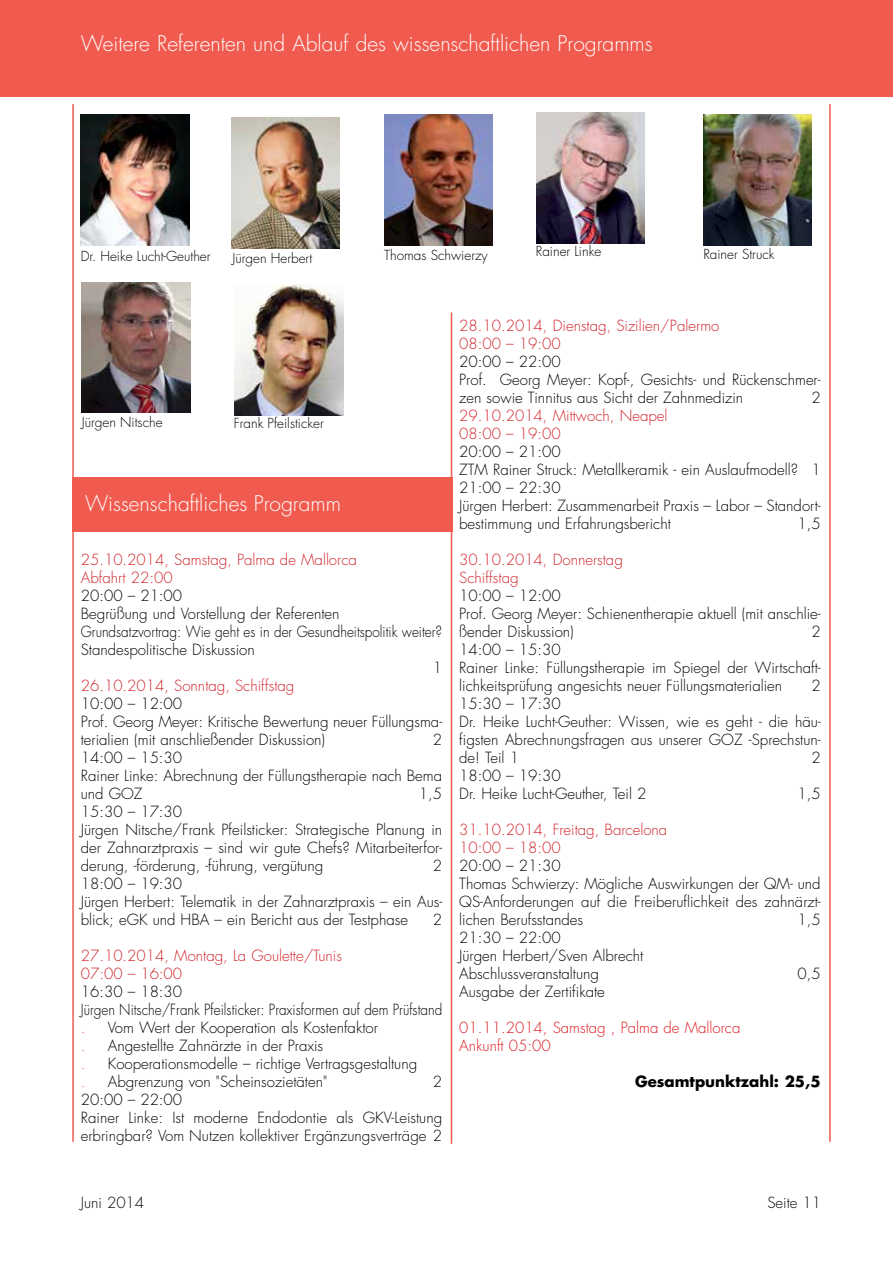
<style>
.page{position:relative;width:893px;height:1263px;background:#fff}
.page>*{position:absolute;margin:0;border:0;box-sizing:border-box;transform-origin:0 0}
.t1{font:300 21px "Futura Std";color:#fff}
.t2{font:300 15px/18px "Futura Std";color:#000}
.t3{font:300 15px/18px "Futura Std";color:#d2232a}
.t4{font:300 15px "Futura Std";color:#000;scale:.9 1}
.t5{font:300 15px/18px "Futura Std";color:#dd1a21}
.t6{font:700 15px "Futura Std";color:#000}
.t7{font:300 15px "Futura Std";color:#f15b4f}
.t8{font:300 13.5px "Futura Std";color:#000}
</style>
<div class="page">
<hr style="left:829px;top:104px;width:2px;height:1038px;background:#f15b4f">
<div style="left:0;top:0;width:893px;height:97px;background:#f15b4f"></div>
<img style="left:81px;top:115px;width:108px;height:130px">
<img style="left:82px;top:282px;width:108px;height:131px">
<img style="left:384px;top:115px;width:108px;height:130px">
<img style="left:704px;top:115px;width:108px;height:130px">
<img style="left:235px;top:285px;width:108px;height:131px">
<img style="left:536px;top:112px;width:108px;height:131px">
<div style="left:72px;top:477px;width:381px;height:54px;background:#f15b4f"></div>
<img style="left:232px;top:118px;width:108px;height:130px">
<hr style="left:451px;top:313px;width:1px;height:831px;background:#f15b4f">
<hr style="left:72px;top:104px;width:2px;height:1038px;background:#f15b4f">
<h1 class="t1" style="left:81px;top:30px;width:573px">Weitere Referenten und Ablauf des wissenschaftlichen Programms</h1>
<p class="t8" style="left:81px;top:247px;width:131px">Dr. Heike Lucht-Geuther</p>
<p class="t8" style="left:232px;top:250px;width:81px">Jürgen Herbert</p>
<p class="t8" style="left:82px;top:414px;width:82px">Jürgen Nitsche</p>
<p class="t8" style="left:234px;top:415px;width:92px">Frank Pfeilsticker</p>
<h1 class="t1" style="left:85px;top:490px;width:257px">Wissenschaftliches Programm</h1>
<p class="t8" style="left:536px;top:243px;width:67px">Rainer Linke</p>
<p class="t8" style="left:384px;top:247px;width:105px">Thomas Schwierzy</p>
<p class="t8" style="left:703px;top:246px;width:73px">Rainer Struck</p>
<p class="t3" style="left:459px;top:317px;width:262px">28.10.2014, Dienstag, Sizilien/Palermo<br>08:00 – 19:00</p>
<p class="t2" style="left:459px;top:353px;width:363px">20:00 – 22:00<br>Prof. Georg Meyer: Kopf-, Gesichts- und Rückenschmer&shy;zen sowie Tinnitus aus Sicht der Zahnmedizin</p>
<p class="t2" style="left:811px;top:389px;width:11px">2</p>
<p class="t3" style="left:459px;top:407px;width:210px">29.10.2014, Mittwoch, Neapel<br>08:00 – 19:00</p>
<p class="t2" style="left:459px;top:443px;width:363px">20:00 – 21:00<br>ZTM Rainer Struck: Metallkeramik - ein Auslaufmodell? 1<br>21:00 – 22:30<br>Jürgen Herbert: Zusammenarbeit Praxis – Labor – Standort&shy;bestimmung und Erfahrungsbericht</p>
<p class="t2" style="left:797px;top:515px;width:25px">1,5</p>
<p class="t3" style="left:81px;top:551px;width:278px">25.10.2014, Samstag, Palma de Mallorca<br>Abfahrt 22:00</p>
<p class="t2" style="left:81px;top:587px;width:103px">20:00 – 21:00</p>
<p class="t2" style="left:81px;top:605px;width:260px">Begrüßung und Vorstellung der Referenten</p>
<p class="t4" style="left:81px;top:622px;width:403px">Grundsatzvortrag: Wie geht es in der Gesundheitspolitik weiter?</p>
<p class="t2" style="left:81px;top:641px;width:176px">Standespolitische Diskussion</p>
<p class="t2" style="left:433px;top:659px;width:11px">1</p>
<p class="t3" style="left:81px;top:677px;width:215px">26.10.2014, Sonntag, Schiffstag</p>
<p class="t2" style="left:81px;top:695px;width:363px">10:00 – 12:00<br>Prof. Georg Meyer: Kritische Bewertung neuer Füllungsma&shy;terialien (mit anschließender Diskussion)</p>
<p class="t2" style="left:433px;top:731px;width:11px">2</p>
<p class="t2" style="left:81px;top:749px;width:363px">14:00 – 15:30<br>Rainer Linke: Abrechnung der Füllungstherapie nach Bema und GOZ</p>
<p class="t2" style="left:419px;top:785px;width:25px">1,5</p>
<p class="t2" style="left:81px;top:803px;width:363px">15:30 – 17:30<br>Jürgen Nitsche/Frank Pfeilsticker: Strategische Planung in der Zahnarztpraxis – sind wir gute Chefs? Mitarbeiterfor&shy;derung, -förderung, -führung, vergütung</p>
<p class="t2" style="left:433px;top:857px;width:11px">2</p>
<p class="t2" style="left:81px;top:875px;width:363px">18:00 – 19:30<br>Jürgen Herbert: Telematik in der Zahnarztpraxis – ein Aus&shy;blick; eGK und HBA – ein Bericht aus der Testphase</p>
<p class="t2" style="left:433px;top:911px;width:11px">2</p>
<p class="t3" style="left:81px;top:947px;width:263px">27.10.2014, Montag, La Goulette/Tunis<br>07:00 – 16:00</p>
<p class="t2" style="left:81px;top:983px;width:363px">16:30 – 18:30<br>Jürgen Nitsche/Frank Pfeilsticker: Praxisformen auf dem Prüfstand</p>
<p class="t7" style="left:81px;top:1018px;width:6px">.</p>
<p class="t2" style="left:108px;top:1019px;width:272px">Vom Wert der Kooperation als Kostenfaktor</p>
<p class="t7" style="left:81px;top:1036px;width:6px">.</p>
<p class="t2" style="left:108px;top:1037px;width:217px">Angestellte Zahnärzte in der Praxis</p>
<p class="t7" style="left:81px;top:1054px;width:6px">.</p>
<p class="t2" style="left:108px;top:1055px;width:311px">Kooperationsmodelle – richtige Vertragsgestaltung</p>
<p class="t7" style="left:81px;top:1072px;width:6px">.</p>
<p class="t2" style="left:108px;top:1073px;width:221px">Abgrenzung von "Scheinsozietäten"</p>
<p class="t2" style="left:433px;top:1073px;width:11px">2</p>
<p class="t2" style="left:81px;top:1091px;width:363px">20:00 – 22:00<br>Rainer Linke: Ist moderne Endodontie als GKV-Leistung erbringbar? Vom Nutzen kollektiver Ergänzungsverträge 2</p>
<p class="t3" style="left:459px;top:551px;width:165px">30.10.2014, Donnerstag<br>Schiffstag</p>
<p class="t2" style="left:459px;top:587px;width:363px">10:00 – 12:00<br>Prof. Georg Meyer: Schienentherapie aktuell (mit anschlie&shy;ßender Diskussion)</p>
<p class="t2" style="left:811px;top:623px;width:11px">2</p>
<p class="t2" style="left:459px;top:641px;width:363px">14:00 – 15:30<br>Rainer Linke: Füllungstherapie im Spiegel der Wirtschaft&shy;lichkeitsprüfung angesichts neuer Füllungsmaterialien</p>
<p class="t2" style="left:811px;top:677px;width:11px">2</p>
<p class="t2" style="left:459px;top:695px;width:363px">15:30 – 17:30<br>Dr. Heike Lucht-Geuther: Wissen, wie es geht - die häu&shy;figsten Abrechnungsfragen aus unserer GOZ -Sprechstun&shy;de! Teil 1</p>
<p class="t2" style="left:811px;top:749px;width:11px">2</p>
<p class="t2" style="left:459px;top:767px;width:189px">18:00 – 19:30<br>Dr. Heike Lucht-Geuther, Teil 2</p>
<p class="t2" style="left:797px;top:785px;width:25px">1,5</p>
<p class="t3" style="left:459px;top:821px;width:210px">31.10.2014, Freitag, Barcelona<br>10:00 – 18:00</p>
<p class="t2" style="left:459px;top:857px;width:363px">20:00 – 21:30<br>Thomas Schwierzy: Mögliche Auswirkungen der QM- und QS-Anforderungen auf die Freiberuflichkeit des zahnärzt&shy;lichen Berufsstandes</p>
<p class="t2" style="left:797px;top:911px;width:25px">1,5</p>
<p class="t2" style="left:459px;top:929px;width:186px">21:30 – 22:00<br>Jürgen Herbert/Sven Albrecht<br>Abschlussveranstaltung</p>
<p class="t2" style="left:797px;top:965px;width:25px">0,5</p>
<p class="t2" style="left:459px;top:983px;width:147px">Ausgabe der Zertifikate</p>
<p class="t5" style="left:459px;top:1019px;width:283px">01.11.2014, Samstag , Palma de Mallorca<br>Ankunft 05:00</p>
<p class="t6" style="left:635px;top:1071px;width:187px">Gesamtpunktzahl: 25,5</p>
<p class="t2" style="left:81px;top:1193px;width:65px">Juni 2014</p>
<p class="t2" style="left:767px;top:1193px;width:55px">Seite 11</p>
</div>
